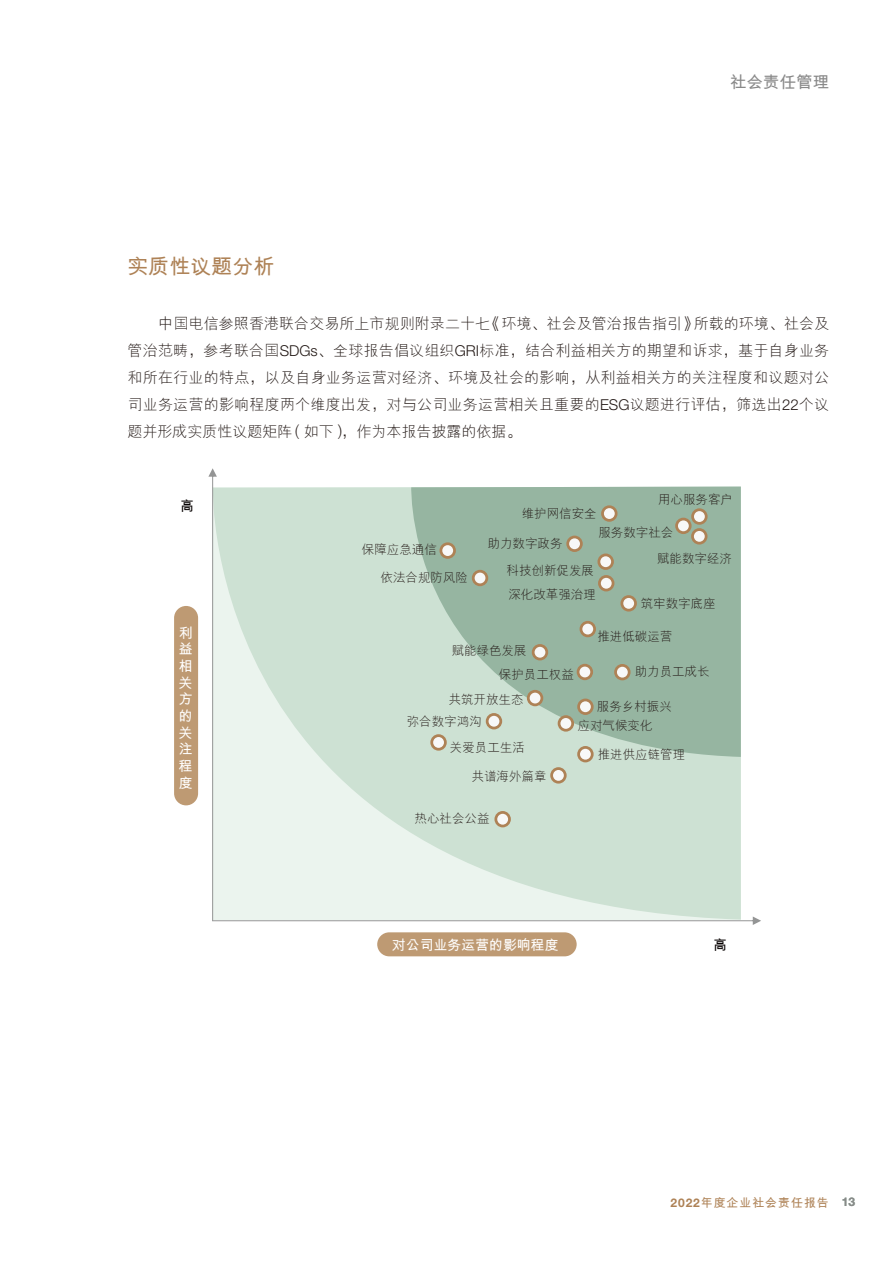
<style>
.page{position:relative;width:893px;height:1263px;background:#fff}
.page>*{position:absolute;margin:0;border:0;box-sizing:border-box;transform-origin:0 0}
.t1{font:700 21px "M Hei HKS";color:#ae8256}
.t2{font:700 16.5px "M Hei HKS";color:#898989}
.t3{font:300 15px/27px "M Hei HKS";letter-spacing:.01em;color:#231916;text-align:justify}
.t4{font:13.95px/16.6px "M Hei HKS Bold B5 pc H";color:#fff;text-align:justify}
.t5{font:13.95px "M Hei HKS Bold B5 pc H";color:#060101}
.t6{font:12.45px/26.4px "M Hei HKS Light B5 pc H";color:#231916}
.t7{font:700 12px "M Hei HKS";letter-spacing:.075em;color:#ae8256}
.s1{font-family:"FZLTXHK";font-weight:400}
.s2{font-family:"Helvetica Neue LT Std"}
.s3{font-family:"Helvetica Neue LT Std";color:#96b5a1}
</style>
<div class="page">
<div style="left:174px;top:606px;width:24px;height:199px;background:#be9a73;border-radius:12px"></div>
<div style="left:377px;top:932px;width:200px;height:24px;background:#be9a73;border-radius:12px"></div>
<svg style="left:208px;top:468px;width:553px;height:457px"></svg>
<h1 class="t1" style="left:128px;top:251px;width:148px">實質性議題分析</h1>
<p class="t2" style="left:730px;top:70px;width:100px">社會責任管理</p>
<p class="t3" style="left:128px;top:309px;width:703px;text-indent:31px">中國電信參照香港聯合交易所上市規則附錄二十七<span class="s1">《</span>環境<span class="s1">、</span>社會及管治報告指引<span class="s1">》</span>所載的環境<span class="s1">、</span>社會及管治範疇<span class="s1">，</span>參考聯合國<span class="s2">SDGs</span><span class="s1">、</span>全球報告倡議組織<span class="s2">GRI</span>標準<span class="s1">，</span>結合利益相關方的期望和訴求<span class="s1">，</span>基於自身業務和所在行業的特點<span class="s1">，</span>以及自身業務運營對經濟<span class="s1">、</span>環境及社會的影響<span class="s1">，</span>從利益相關方的關注程度和議題對公司業務運營的影響程度兩個維度出發<span class="s1">，</span>對與公司業務運營相關且重要的<span class="s2">ESG</span>議題進行評估<span class="s1">，</span>篩選出<span class="s2">22</span>個議題並形成實質性議題矩陣<span class="s1">（</span>如下<span class="s1">），</span>作為本報告披露的依據<span class="s1">。</span></p>
<p class="t5" style="left:180px;top:496px;width:15px">高</p>
<p class="t4" style="left:179px;top:623px;width:15px">利益相關方的關注程度</p>
<p class="t6" style="left:362px;top:536px;width:76px">保障應急通信</p>
<p class="t6" style="left:381px;top:564px;width:89px">依法合規防風險</p>
<p class="t6" style="left:658px;top:486px;width:76px">用心服務客戶</p>
<p class="t6" style="left:522px;top:500px;width:76px">維護網信安全</p>
<p class="t6" style="left:507px;top:530px;width:89px;text-indent:-19px">助力數字政務<br>科技創新促發展</p>
<p class="t6" style="left:508px;top:581px;width:89px">深化改革强治理</p>
<p class="t6" style="left:657px;top:518px;width:76px;text-indent:-59px">服務數字社會<br>賦能數字經濟</p>
<p class="t6" style="left:641px;top:589px;width:76px">築牢數字底座</p>
<p class="t6" style="left:597px;top:623px;width:76px">推進低碳運營</p>
<p class="t6" style="left:452px;top:637px;width:76px">賦能綠色發展</p>
<p class="t6" style="left:499px;top:661px;width:76px">保护員工權益</p>
<p class="t6" style="left:635px;top:658px;width:76px">助力員工成長</p>
<p class="t6" style="left:449px;top:685px;width:76px">共築開放生態</p>
<p class="t6" style="left:407px;top:708px;width:76px">彌合數字鴻溝</p>
<p class="t6" style="left:450px;top:734px;width:76px">關愛員工生活</p>
<p class="t6" style="left:472px;top:762px;width:76px">共譜海外篇章</p>
<p class="t6" style="left:415px;top:805px;width:76px">熱心社会公益</p>
<p class="t6" style="left:597px;top:692px;width:76px">服務鄉村振興</p>
<p class="t6" style="left:598px;top:740px;width:89px">推進供應鏈管理</p>
<p class="t6" style="left:578px;top:711px;width:76px">應對氣候變化</p>
<p class="t4" style="left:392px;top:935px;width:168px">對公司業務運營的影響程度</p>
<p class="t5" style="left:713px;top:935px;width:15px">高</p>
<p class="t7" style="left:670px;top:1193px;width:186px"><span class="s2">2022</span>年度企業社會責任報告 <span class="s3">13</span></p>
</div>
